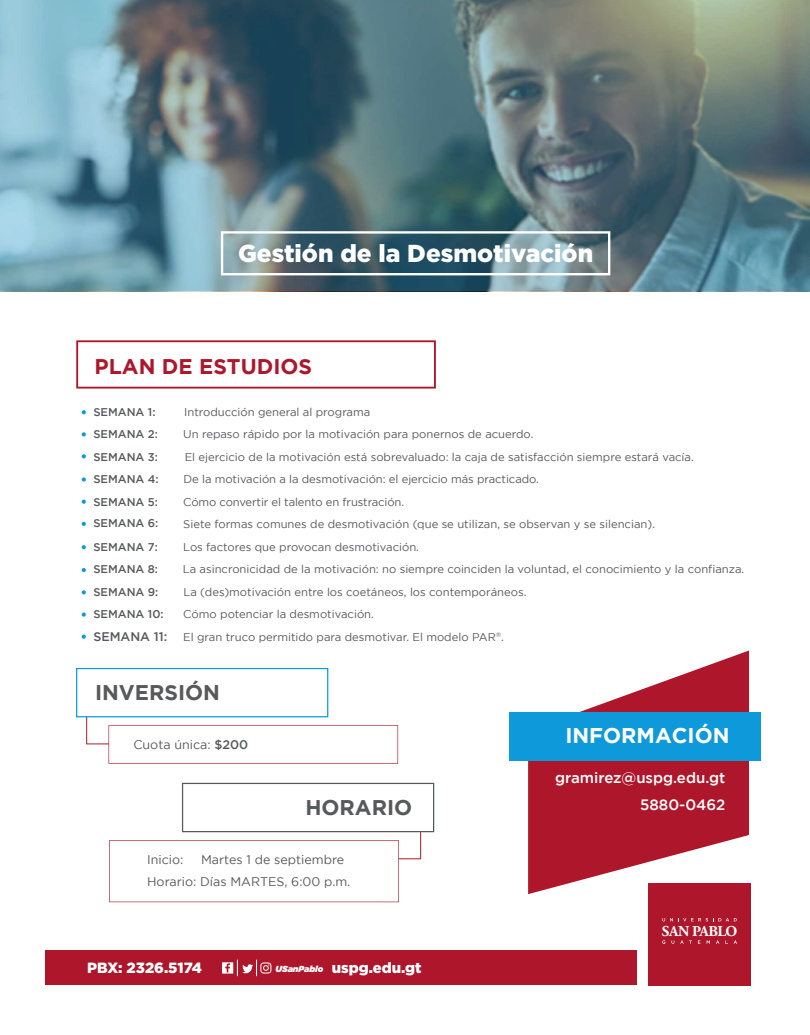
<style>
.page{position:relative;width:810px;height:1035px;background:#fff}
.page>*{position:absolute;margin:0;border:0;box-sizing:border-box;transform-origin:0 0}
.t1{font:900 24.5px "Gotham";color:#fff}
.t2{font:700 21.25px "Gotham";color:#58595b}
.t3{font:700 21.25px "Gotham";color:#ae172b}
.t4{font:700 21.25px "Gotham";color:#fff}
.t5{font:500 15px/26.2px "Gotham";color:#fff;text-align:right}
.t6{font:700 15px "Adobe Garamond Pro";letter-spacing:-.025em;color:#fff}
.t7{font:900 14.75px "Gotham";color:#fff}
.t8{font:12.5px/22.5px "Gotham";color:#58595b}
.t9{font:500 12.5px "Gotham";color:#58595b}
.t10{font:11.25px "Gotham";color:#58595b}
.t11{font:500 11.25px "Gotham";color:#58595b}
.s1{font-weight:500}
.s2{font-style:italic;font-size:8.75px}
</style>
<div class="page">
<svg style="left:528px;top:651px;width:221px;height:243px;fill:#ae172b"></svg>
<div style="left:509px;top:712px;width:251px;height:48px;background:#0e9ada"></div>
<svg style="left:0;top:0;width:810px;height:291px;background:#617f86"></svg>
<div style="left:221px;top:231px;width:389px;height:44px;border:2px solid #fff"></div>
<div style="left:46px;top:950px;width:591px;height:35px;background:#ae172b"></div>
<svg style="left:222px;top:960px;width:49px;height:16px"></svg>
<div style="left:649px;top:883px;width:102px;height:102px;background:#ae172b"></div>
<svg style="left:680px;top:940px;width:12px;height:4px"></svg>
<svg style="left:662px;top:918px;width:75px;height:3px"></svg>
<svg style="left:86px;top:716px;width:312px;height:48px"></svg>
<div style="left:76px;top:668px;width:252px;height:49px;border:1px solid #0e9ada"></div>
<svg style="left:109px;top:832px;width:312px;height:70px"></svg>
<div style="left:182px;top:783px;width:252px;height:49px;border:1px solid #58595b"></div>
<svg style="left:76px;top:340px;width:360px;height:49px"></svg>
<svg style="left:82px;top:410px;width:4px;height:4px"></svg>
<svg style="left:82px;top:432px;width:4px;height:4px"></svg>
<svg style="left:82px;top:500px;width:4px;height:4px"></svg>
<svg style="left:82px;top:477px;width:4px;height:5px"></svg>
<svg style="left:82px;top:454px;width:4px;height:4px"></svg>
<svg style="left:82px;top:522px;width:4px;height:4px"></svg>
<svg style="left:82px;top:545px;width:4px;height:4px"></svg>
<svg style="left:82px;top:612px;width:4px;height:5px"></svg>
<svg style="left:82px;top:635px;width:4px;height:4px"></svg>
<svg style="left:82px;top:590px;width:4px;height:4px"></svg>
<svg style="left:82px;top:568px;width:4px;height:4px"></svg>
<h1 class="t1" style="left:238px;top:239px;width:357px">Gestión de la Desmotivación</h1>
<h2 class="t3" style="left:95px;top:354px;width:219px">PLAN DE ESTUDIOS</h2>
<p class="t11" style="left:93px;top:406px;width:64px">SEMANA 1:</p>
<p class="t10" style="left:184px;top:406px;width:188px">Introducción general al programa</p>
<p class="t11" style="left:93px;top:428px;width:66px">SEMANA 2:</p>
<p class="t10" style="left:183px;top:428px;width:352px">Un repaso rápido por la motivación para ponernos de acuerdo.</p>
<p class="t11" style="left:93px;top:451px;width:66px">SEMANA 3:</p>
<p class="t10" style="left:185px;top:451px;width:511px">El ejercicio de la motivación está sobrevaluado: la caja de satisfacción siempre estará vacía.</p>
<p class="t11" style="left:93px;top:473px;width:67px">SEMANA 4:</p>
<p class="t10" style="left:183px;top:473px;width:357px">De la motivación a la desmotivación: el ejercicio más practicado.</p>
<p class="t11" style="left:93px;top:496px;width:66px">SEMANA 5:</p>
<p class="t10" style="left:183px;top:496px;width:222px">Cómo convertir el talento en frustración.</p>
<p class="t11" style="left:93px;top:517px;width:67px">SEMANA 6:</p>
<p class="t10" style="left:183px;top:518px;width:473px">Siete formas comunes de desmotivación (que se utilizan, se observan y se silencian).</p>
<p class="t11" style="left:93px;top:541px;width:66px">SEMANA 7:</p>
<p class="t10" style="left:183px;top:541px;width:237px">Los factores que provocan desmotivación.</p>
<p class="t11" style="left:93px;top:563px;width:66px">SEMANA 8:</p>
<p class="t10" style="left:183px;top:563px;width:563px">La asincronicidad de la motivación: no siempre coinciden la voluntad, el conocimiento y la confianza.</p>
<p class="t11" style="left:93px;top:586px;width:67px">SEMANA 9:</p>
<p class="t10" style="left:183px;top:586px;width:344px">La (des)motivación entre los coetáneos, los contemporáneos.</p>
<p class="t11" style="left:93px;top:608px;width:72px">SEMANA 10:</p>
<p class="t10" style="left:183px;top:608px;width:192px">Cómo potenciar la desmotivación.</p>
<p class="t9" style="left:93px;top:629px;width:75px">SEMANA 11:</p>
<p class="t10" style="left:183px;top:631px;width:322px">El gran truco permitido para desmotivar. El modelo PAR<sup>®</sup>.</p>
<h2 class="t2" style="left:95px;top:680px;width:127px">INVERSIÓN</h2>
<p class="t8" style="left:133px;top:733px;width:116px">Cuota única: <span class="s1">$200</span></p>
<h2 class="t2" style="left:305px;top:795px;width:108px">HORARIO</h2>
<p class="t8" style="left:147px;top:848px;width:205px;text-indent:54px">Martes 1 de septiembre<br>Horario: Días MARTES, 6:00 p.m.</p>
<p class="t8" style="left:147px;top:848px;width:38px">Inicio:</p>
<h3 class="t7" style="left:87px;top:960px;width:116px">PBX: 2326.5174</h3>
<h3 class="t7" style="left:276px;top:960px;width:148px"><span class="s2">USanPablo</span> uspg.edu.gt</h3>
<h2 class="t4" style="left:565px;top:724px;width:166px">INFORMACIÓN</h2>
<h3 class="t5" style="left:555px;top:765px;width:172px">gramirez@uspg.edu.gt<br>5880-0462</h3>
<h3 class="t6" style="left:662px;top:922px;width:77px">SAN PABLO</h3>
</div>
